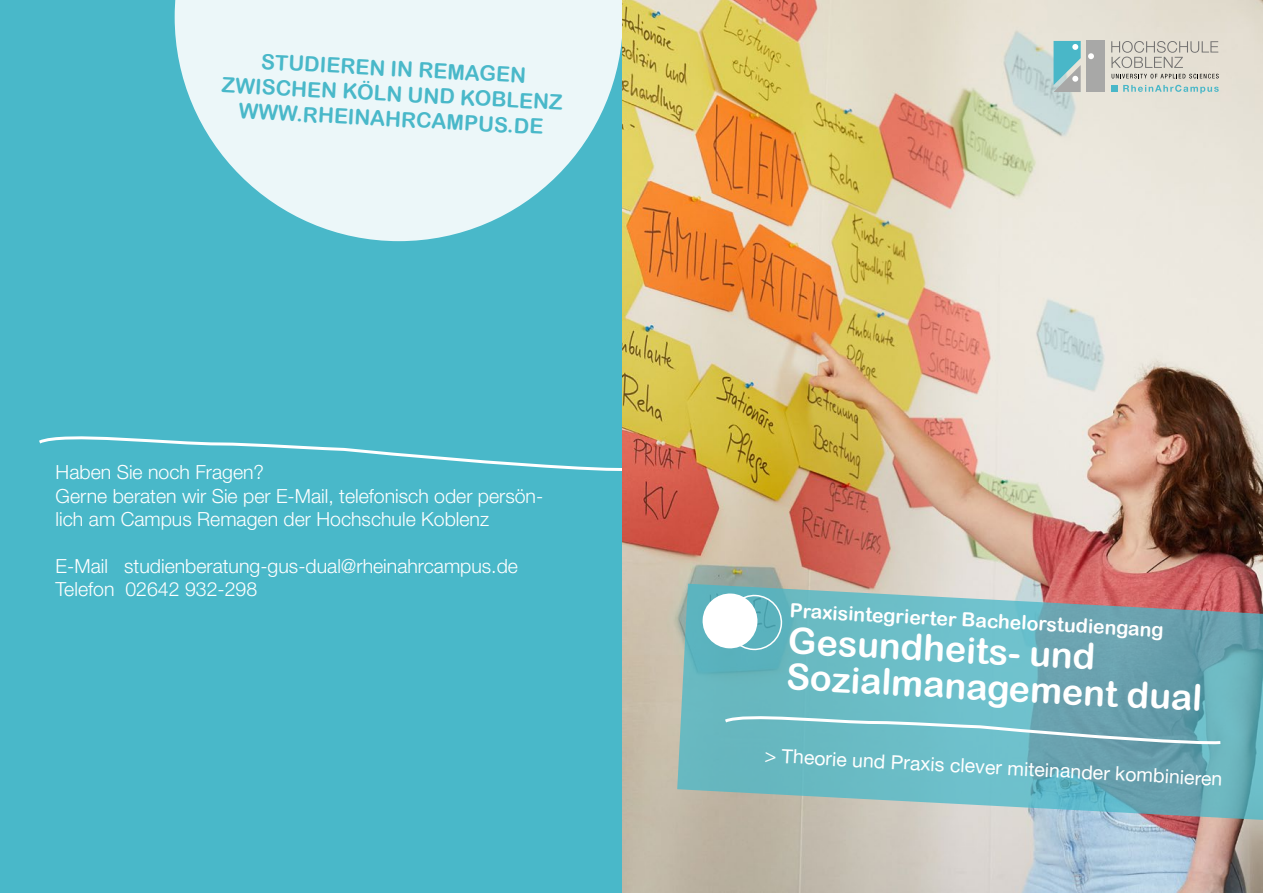
<style>
.page{position:relative;width:1263px;height:893px;background:#fff}
.page>*{position:absolute;margin:0;border:0;box-sizing:border-box;transform-origin:0 0}
.t1{font:36px/36px "Arial Rounded MT Bold";color:#fff}
.t2{font:21px/25.2px "Arial Rounded MT Bold";color:#49b8c9;text-align:center}
.t3{font:300 19.5px/23.4px "Helvetica Neue LT Pro";color:#fff}
.t4{font:19.5px "Helvetica Neue LT Pro";color:#fff}
.t5{font:19.5px "Arial Rounded MT Bold";color:#fff}
</style>
<div class="page">
<div style="left:0;top:0;width:623px;height:893px;background:#49b8c9"></div>
<svg style="left:39px;top:432px;width:584px;height:40px"></svg>
<svg style="left:175px;top:0;width:448px;height:241px;fill:#ecf7f9"></svg>
<img style="left:623px;top:0;width:640px;height:893px">
<svg style="left:677px;top:584px;width:586px;height:238px;background:#78b0b8"></svg>
<svg style="left:722px;top:713px;width:501px;height:32px;background:#76b8c2"></svg>
<svg style="left:702px;top:593px;width:82px;height:58px"></svg>
<div style="left:1086px;top:41px;width:18px;height:51px;background:#a8a8a7"></div>
<svg style="left:1088px;top:53px;width:6px;height:6px"></svg>
<svg style="left:1053px;top:41px;width:28px;height:51px"></svg>
<svg style="left:1111px;top:41px;width:107px;height:27px;background:#d0ccc2"></svg>
<svg style="left:1112px;top:74px;width:107px;height:4px"></svg>
<svg style="left:1123px;top:85px;width:96px;height:8px"></svg>
<div style="left:1111px;top:85px;width:7px;height:7px;background:#49b7c8"></div>
<p class="t2" style="left:224px;top:47px;width:343px;rotate:3deg">STUDIEREN IN REMAGEN<br>ZWISCHEN KÖLN UND KOBLENZ<br>WWW.RHEINAHRCAMPUS.DE</p>
<p class="t3" style="left:56px;top:460px;width:489px">Haben Sie noch Fragen?<br>Gerne beraten wir Sie per E-Mail, telefonisch oder persön&shy;lich am Campus Remagen der Hochschule Koblenz</p>
<p class="t3" style="left:56px;top:554px;width:464px">E-Mail studienberatung-gus-dual@rheinahrcampus.de<br>Telefon 02642 932-298</p>
<p class="t5" style="left:790px;top:599px;width:376px;rotate:3deg">Praxisintegrierter Bachelorstudiengang</p>
<h1 class="t1" style="left:789px;top:622px;width:418px;rotate:3deg">Gesundheits- und<br>Sozialmanagement dual</h1>
<p class="t4" style="left:765px;top:743px;width:460px;rotate:3deg">&gt; Theorie und Praxis clever miteinander kombinieren</p>
</div>
